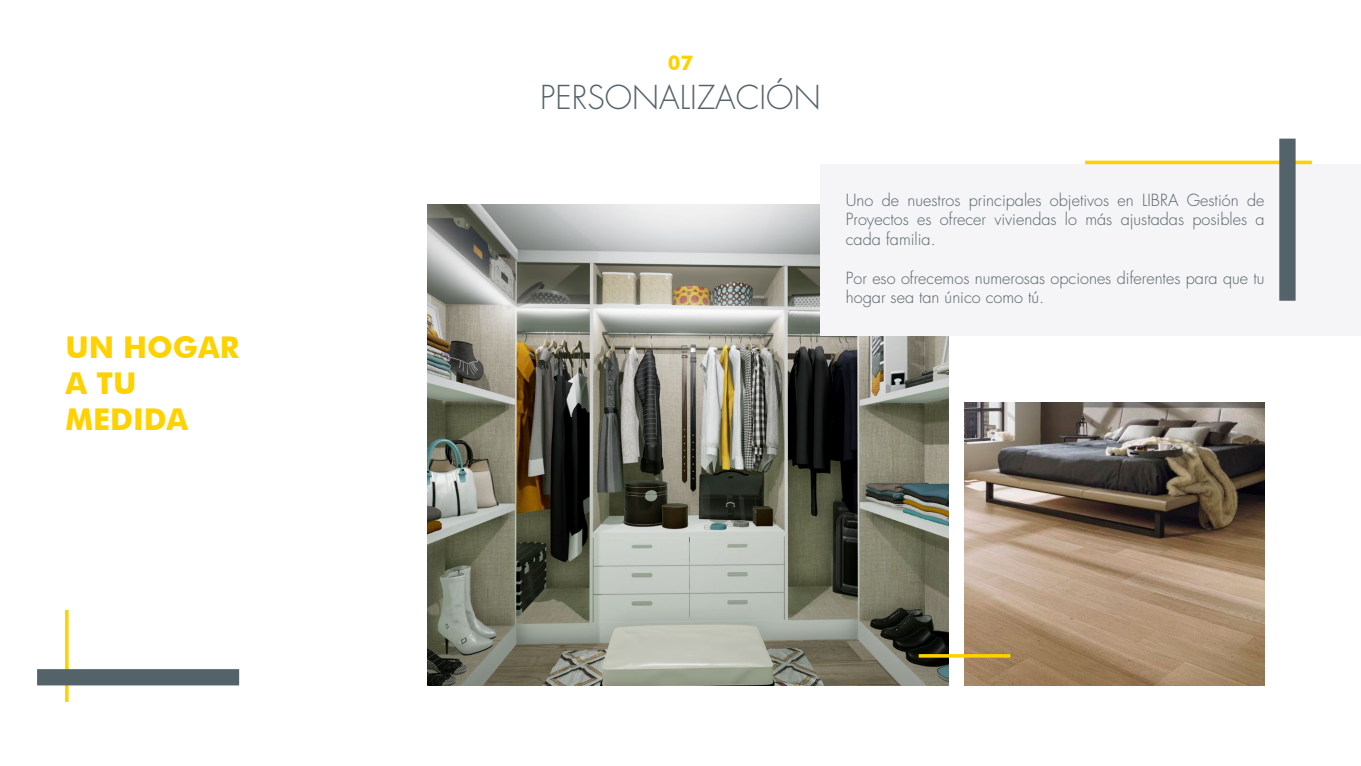
<style>
.page{position:relative;width:1361px;height:766px;background:#fff}
.page>*{position:absolute;margin:0;border:0;box-sizing:border-box;transform-origin:0 0}
.t1{font:300 32.1px "Futura Std";color:#536369}
.t2{font:700 30px/36px "Futura BT";color:#fdd200}
.t3{font:700 20.4px "Futura BT";color:#fdd200}
.t4{font:300 16.2px/19.5px "Futura Std";color:#536369;text-align:justify}
</style>
<div class="page">
<svg style="left:65px;top:609px;width:4px;height:92px"></svg>
<div style="left:37px;top:669px;width:202px;height:16px;background:#536369"></div>
<img style="left:427px;top:204px;width:521px;height:481px">
<div style="left:821px;top:164px;width:540px;height:171px;background:#f5f4f6"></div>
<hr style="left:1085px;top:161px;width:227px;height:3px;background:#fdd200">
<div style="left:1279px;top:138px;width:16px;height:162px;background:#536369"></div>
<img style="left:964px;top:402px;width:300px;height:283px">
<hr style="left:918px;top:654px;width:92px;height:3px;background:#fdd200">
<h2 class="t2" style="left:65px;top:329px;width:175px">UN HOGAR<br>A TU<br>MEDIDA</h2>
<p class="t3" style="left:668px;top:50px;width:27px">07</p>
<h1 class="t1" style="left:540px;top:77px;width:282px">PERSONALIZACIÓN</h1>
<p class="t4" style="left:846px;top:190px;width:420px">Uno de nuestros principales objetivos en LIBRA Gestión de Proyectos es ofrecer viviendas lo más ajustadas posibles a cada familia.</p>
<p class="t4" style="left:846px;top:268px;width:420px">Por eso ofrecemos numerosas opciones diferentes para que tu hogar sea tan único como tú.</p>
</div>
